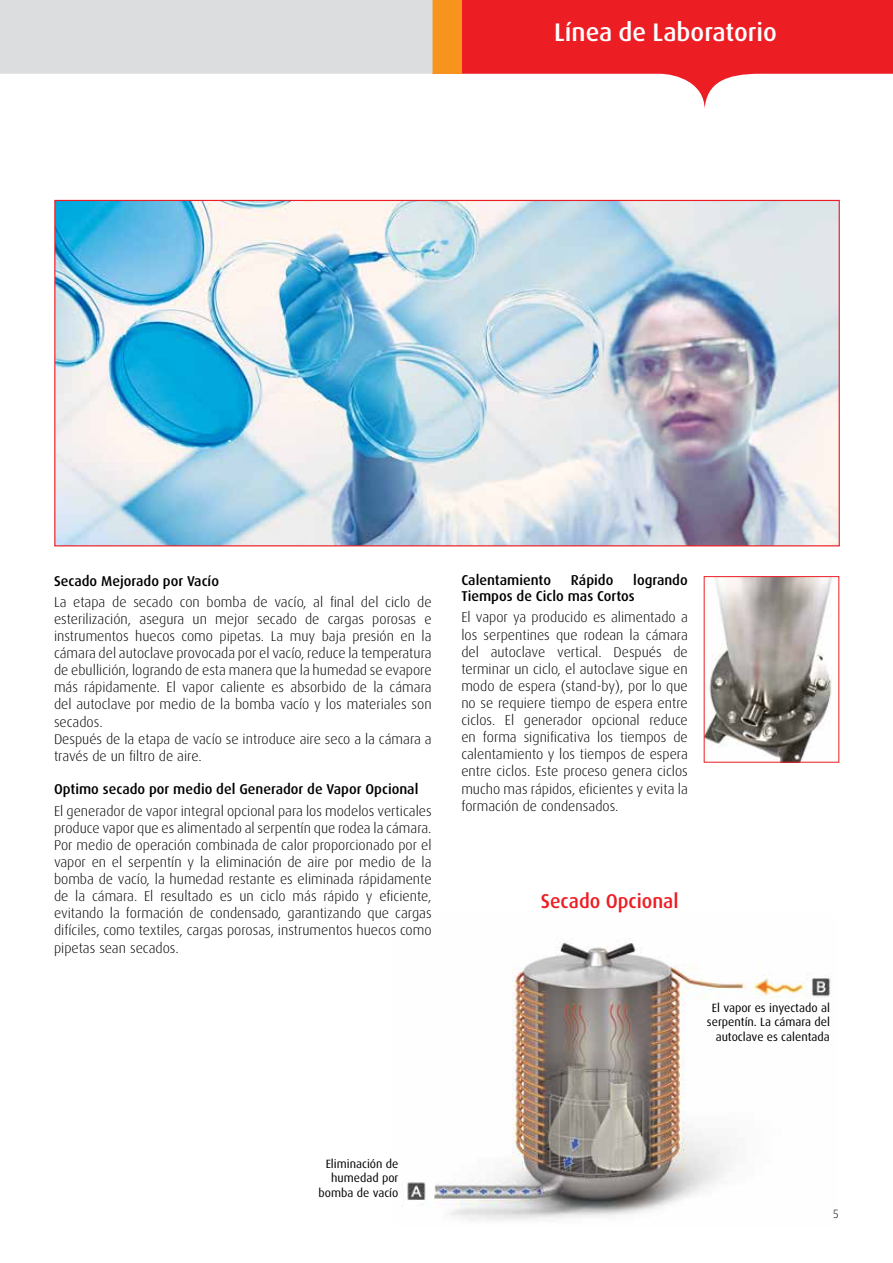
<style>
.page{position:relative;width:893px;height:1263px;background:#fff}
.page>*{position:absolute;margin:0;border:0;box-sizing:border-box;transform-origin:0 0}
.t1{font:500 25.5px "Dax";color:#fff}
.t2{font:500 19.95px "Dax";color:#ed1d24}
.t3{font:300 14.25px/17.1px "Dax";color:#000;text-align:justify}
.t4{font:500 14.25px/16.5px "Dax";color:#000}
.t5{font:12px/14.4px "Dax";color:#000;text-align:right}
.t6{font:300 12px "Dax";color:#000}
</style>
<div class="page">
<svg style="left:461px;top:0;width:432px;height:109px;fill:#ed1d24"></svg>
<div style="left:432px;top:0;width:29px;height:74px;background:#f7941e"></div>
<div style="left:0;top:0;width:432px;height:74px;background:#dcddde"></div>
<img style="left:406px;top:938px;width:425px;height:283px">
<img style="left:706px;top:578px;width:126px;height:183px">
<img style="left:56px;top:202px;width:782px;height:342px">
<h1 class="t1" style="left:554px;top:18px;width:224px">Línea de Laboratorio</h1>
<p class="t4" style="left:54px;top:572px;width:167px">Secado Mejorado por Vacío</p>
<p class="t3" style="left:54px;top:593px;width:379px;text-align:left">La etapa de secado con bomba de vacío, al final del ciclo de esterilización, asegura un mejor secado de cargas porosas e instrumentos huecos como pipetas. La muy baja presión en la cámara del autoclave provocada por el vacío, reduce la temperatura de ebullición, logrando de esta manera que la humedad se evapore más rápidamente. El vapor caliente es absorbido de la cámara del autoclave por medio de la bomba vacío y los materiales son secados.<br>Después de la etapa de vacío se introduce aire seco a la cámara a través de un filtro de aire.</p>
<p class="t4" style="left:54px;top:781px;width:366px">Optimo secado por medio del Generador de Vapor Opcional</p>
<p class="t3" style="left:54px;top:802px;width:379px">El generador de vapor integral opcional para los modelos verticales produce vapor que es alimentado al serpentín que rodea la cámara.<br>Por medio de operación combinada de calor proporcionado por el vapor en el serpentín y la eliminación de aire por medio de la bomba de vacío, la humedad restante es eliminada rápidamente de la cámara. El resultado es un ciclo más rápido y eficiente, evitando la formación de condensado, garantizando que cargas difíciles, como textiles, cargas porosas, instrumentos huecos como pipetas sean secados.</p>
<p class="t4" style="left:461px;top:571px;width:228px;text-indent:172px">logrando<br>Tiempos de Ciclo mas Cortos</p>
<p class="t3" style="left:461px;top:609px;width:228px">El vapor ya producido es alimentado a los serpentines que rodean la cámara del autoclave vertical. Después de terminar un ciclo, el autoclave sigue en modo de espera (stand-by), por lo que no se requiere tiempo de espera entre ciclos. El generador opcional reduce en forma significativa los tiempos de calentamiento y los tiempos de espera entre ciclos. Este proceso genera ciclos mucho mas rápidos, eficientes y evita la formación de condensados.</p>
<p class="t4" style="left:461px;top:571px;width:91px">Calentamiento</p>
<p class="t4" style="left:571px;top:571px;width:44px">Rápido</p>
<h2 class="t2" style="left:541px;top:890px;width:139px">Secado Opcional</h2>
<p class="t5" style="left:707px;top:1001px;width:125px">El vapor es inyectado al serpentín. La cámara del autoclave es calentada</p>
<p class="t5" style="left:319px;top:1157px;width:81px">Eliminación de humedad por bomba de vacío</p>
<p class="t6" style="left:833px;top:1207px;width:8px">5</p>
</div>
